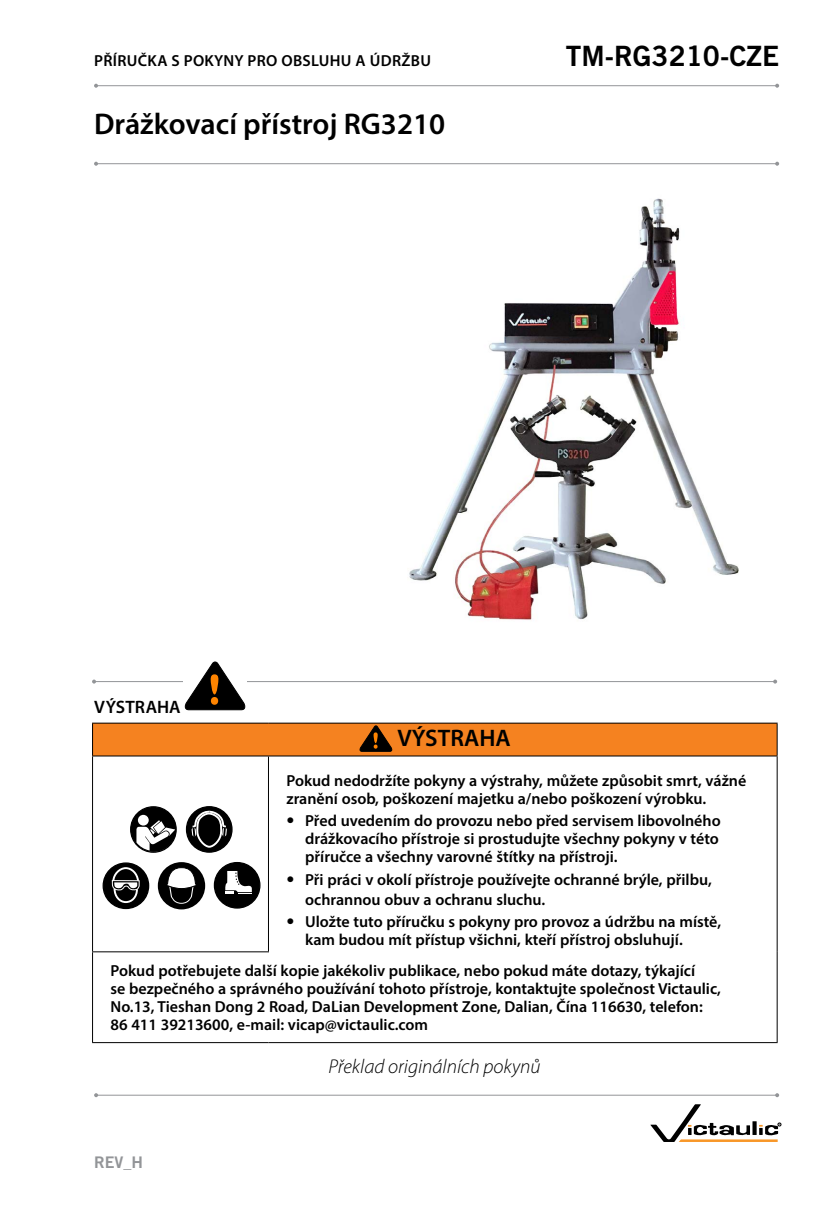
<style>
.page{position:relative;width:840px;height:1224px;background:#fff}
.page>*{position:absolute;margin:0;border:0;box-sizing:border-box;transform-origin:0 0}
.t1{font:600 30px "Myriad Pro";color:#000}
.t2{font:28px "Trade Gothic LT Std Bd 2";color:#000}
.t3{font:600 24px "Myriad Pro";color:#000}
.t4{font:italic 300 20px "Myriad Pro";color:#000}
.t5{font:600 18px "Myriad Pro";letter-spacing:.005em;color:#000}
.t6{font:600 16px/18px "Myriad Pro";color:#000}
.t7{font:600 16px "Myriad Pro";letter-spacing:.02em;color:#000}
.t8{font:16px "Trade Gothic LT Std Bd 2";color:#939598}
.s1{font-family:"Trade Gothic LT Std Bd 2";font-weight:400}
</style>
<div class="page">
<hr style="left:96px;top:163px;width:681px;height:1px;background:#939598">
<svg style="left:94px;top:162px;width:4px;height:4px"></svg>
<svg style="left:775px;top:162px;width:4px;height:4px"></svg>
<hr style="left:96px;top:85px;width:681px;height:1px;background:#939598">
<svg style="left:94px;top:84px;width:4px;height:4px"></svg>
<svg style="left:775px;top:84px;width:4px;height:4px"></svg>
<img style="left:409px;top:198px;width:330px;height:422px">
<hr style="left:94px;top:681px;width:681px;height:1px;background:#939598">
<svg style="left:92px;top:680px;width:4px;height:4px"></svg>
<svg style="left:773px;top:680px;width:4px;height:4px"></svg>
<svg style="left:183px;top:681px;width:64px;height:30px"></svg>
<svg style="left:184px;top:661px;width:62px;height:49px"></svg>
<div style="left:93px;top:723px;width:684px;height:33px;background:#f58220"></div>
<hr style="left:92px;top:723px;width:176px;height:1px;background:#000">
<hr style="left:92px;top:724px;width:1px;height:32px;background:#000">
<hr style="left:268px;top:723px;width:509px;height:1px;background:#000">
<hr style="left:776px;top:724px;width:1px;height:32px;background:#000">
<hr style="left:92px;top:756px;width:176px;height:1px;background:#000">
<hr style="left:92px;top:756px;width:1px;height:195px;background:#000">
<hr style="left:268px;top:756px;width:509px;height:1px;background:#000">
<hr style="left:268px;top:756px;width:1px;height:195px;background:#000">
<hr style="left:776px;top:756px;width:1px;height:196px;background:#000">
<hr style="left:92px;top:952px;width:1px;height:90px;background:#000">
<hr style="left:92px;top:1042px;width:176px;height:1px;background:#000">
<hr style="left:268px;top:1042px;width:509px;height:1px;background:#000">
<hr style="left:776px;top:952px;width:1px;height:90px;background:#000">
<hr style="left:92px;top:951px;width:177px;height:1px;background:#000">
<svg style="left:359px;top:725px;width:33px;height:26px"></svg>
<div style="left:103px;top:863px;width:46px;height:45px;background:#000;border-radius:50%"></div>
<div style="left:103px;top:862px;width:46px;height:47px;border:1px solid #000;border-radius:50%"></div>
<svg style="left:111px;top:866px;width:29px;height:38px"></svg>
<div style="left:214px;top:863px;width:46px;height:45px;background:#000;border-radius:50%"></div>
<div style="left:214px;top:862px;width:46px;height:47px;border:1px solid #000;border-radius:50%"></div>
<svg style="left:225px;top:871px;width:27px;height:23px"></svg>
<div style="left:159px;top:863px;width:45px;height:45px;background:#000;border-radius:50%"></div>
<div style="left:158px;top:862px;width:47px;height:47px;border:2px solid #000;border-radius:50%"></div>
<svg style="left:165px;top:867px;width:33px;height:37px"></svg>
<div style="left:186px;top:807px;width:46px;height:45px;background:#000;border-radius:50%"></div>
<div style="left:186px;top:806px;width:46px;height:47px;border:1px solid #000;border-radius:50%"></div>
<svg style="left:191px;top:808px;width:37px;height:41px"></svg>
<svg style="left:131px;top:807px;width:45px;height:45px"></svg>
<svg style="left:650px;top:1104px;width:131px;height:38px"></svg>
<hr style="left:96px;top:1095px;width:681px;height:1px;background:#939598">
<svg style="left:94px;top:1093px;width:4px;height:4px"></svg>
<svg style="left:775px;top:1093px;width:4px;height:4px"></svg>
<p class="t7" style="left:94px;top:50px;width:338px">PŘÍRUČKA S POKYNY PRO OBSLUHU A ÚDRŽBU</p>
<h1 class="t1" style="left:94px;top:105px;width:353px">Drážkovací přístroj RG3210</h1>
<h2 class="t2" style="left:566px;top:38px;width:215px">TM-RG3210-CZE</h2>
<p class="t5" style="left:94px;top:695px;width:88px">VÝSTRAHA</p>
<h3 class="t3" style="left:397px;top:723px;width:115px">VÝSTRAHA</h3>
<p class="t6" style="left:286px;top:771px;width:461px">Pokud nedodržíte pokyny a výstrahy, můžete způsobit smrt, vážné zranění osob, poškození majetku a/nebo poškození výrobku.</p>
<p class="t6" style="left:305px;top:812px;width:417px;text-align:justify;text-indent:-19px"><span class="s1">•</span> Před uvedením do provozu nebo před servisem libovolného drážkovacího přístroje si prostudujte všechny pokyny v této příručce a všechny varovné štítky na přístroji.</p>
<p class="t6" style="left:305px;top:869px;width:408px;line-height:20px;text-indent:-19px"><span class="s1">•</span> Při práci v okolí přístroje používejte ochranné brýle, přilbu, ochrannou obuv a ochranu sluchu.</p>
<p class="t6" style="left:305px;top:912px;width:417px;text-indent:-19px"><span class="s1">•</span> Uložte tuto příručku s pokyny pro provoz a údržbu na místě, kam budou mít přístup všichni, kteří přístroj obsluhují.</p>
<p class="t6" style="left:111px;top:961px;width:611px">Pokud potřebujete další kopie jakékoliv publikace, nebo pokud máte dotazy, týkající<br>se bezpečného a správného používání tohoto přístroje, kontaktujte společnost Victaulic, No.13, Tieshan Dong 2 Road, DaLian Development Zone, Dalian, Čína 116630, telefon:<br>86 411 39213600, e-mail: vicap@victaulic.com</p>
<p class="t8" style="left:94px;top:1153px;width:50px">REV_H</p>
<p class="t4" style="left:328px;top:1056px;width:213px">Překlad originálních pokynů</p>
</div>
